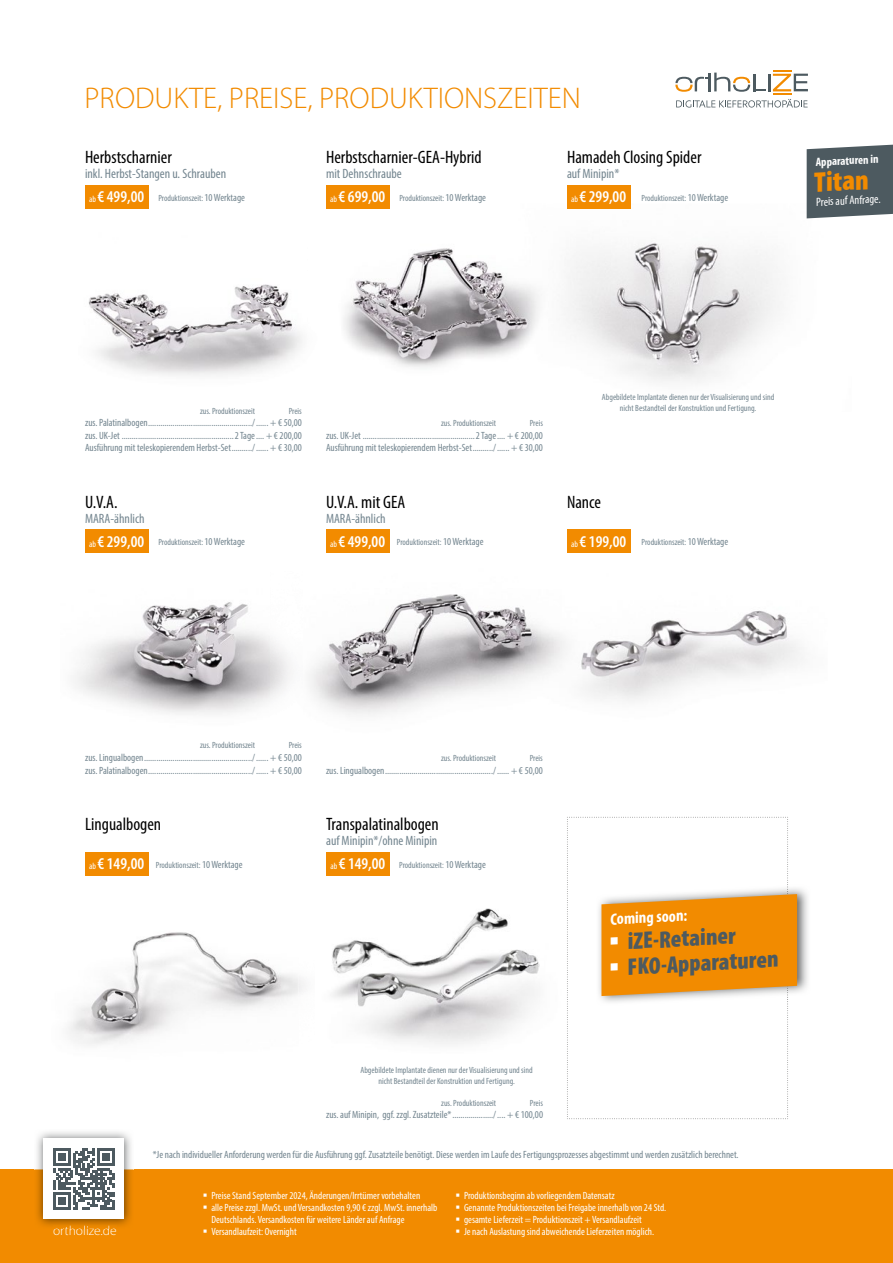
<style>
.page{position:relative;width:893px;height:1263px;background:#fff}
.page>*{position:absolute;margin:0;border:0;box-sizing:border-box;transform-origin:0 0}
.t1{font:300 30px "Myriad Pro";color:#f28b00}
.t2{font:900 condensed 28.5px "Myriad Pro";color:#f28b00}
.t3{font:900 condensed 24px "Myriad Pro";color:#4d5a60}
.t4{font:condensed 18px "Myriad Pro";color:#000}
.t5{font:600 condensed 16.5px "Myriad Pro";color:#fff}
.t6{font:700 condensed 16.5px "Myriad Pro";color:#fff}
.t7{font:condensed 13.5px "Myriad Pro";color:#73858f}
.t8{font:300 13.5px "Myriad Pro";color:#fff}
.t9{font:condensed 12px "Myriad Pro";color:#fff}
.t10{font:700 condensed 12px "Myriad Pro";color:#fff}
.t11{font:condensed 10.5px/12.6px "Myriad Pro";color:#73858f}
.t12{font:condensed 10.5px/12px "Myriad Pro";color:#fff}
.t13{font:condensed 9px/10.8px "Myriad Pro";color:#73858f;text-align:center}
.s1{font-weight:400;font-size:9px}
.s2{font-size:10.5px}
.s3{color:#fff}
</style>
<div class="page">
<img style="left:332px;top:908px;width:208px;height:136px">
<img style="left:309px;top:548px;width:217px;height:167px">
<img style="left:68px;top:932px;width:237px;height:113px">
<img style="left:608px;top:550px;width:195px;height:151px">
<img style="left:526px;top:621px;width:82px;height:78px">
<img style="left:566px;top:204px;width:248px;height:178px">
<img style="left:75px;top:602px;width:216px;height:112px">
<img style="left:88px;top:284px;width:214px;height:92px">
<img style="left:344px;top:248px;width:195px;height:120px">
<div style="left:85px;top:853px;width:63px;height:23px;background:#f28b00"></div>
<div style="left:326px;top:530px;width:63px;height:23px;background:#f28b00"></div>
<div style="left:326px;top:853px;width:63px;height:23px;background:#f28b00"></div>
<div style="left:567px;top:530px;width:63px;height:23px;background:#f28b00"></div>
<div style="left:567px;top:186px;width:63px;height:23px;background:#f28b00"></div>
<div style="left:85px;top:530px;width:63px;height:23px;background:#f28b00"></div>
<div style="left:85px;top:186px;width:63px;height:23px;background:#f28b00"></div>
<div style="left:326px;top:186px;width:63px;height:23px;background:#f28b00"></div>
<div style="left:0;top:1169px;width:893px;height:94px;background:#f28b00"></div>
<svg style="left:675px;top:71px;width:133px;height:37px"></svg>
<div style="left:807px;top:145px;width:86px;height:73px;background:#4d5a60"></div>
<img style="left:797px;top:888px;width:11px;height:104px">
<svg style="left:567px;top:817px;width:230px;height:302px"></svg>
<img style="left:34px;top:1132px;width:100px;height:94px">
<img style="left:54px;top:1225px;width:62px;height:3px">
<div style="left:44px;top:1138px;width:80px;height:81px;background:#fff"></div>
<svg style="left:53px;top:1148px;width:62px;height:61px"></svg>
<h1 class="t1" style="left:85px;top:79px;width:498px">PRODUKTE, PREISE, PRODUKTIONSZEITEN</h1>
<h3 class="t4" style="left:85px;top:147px;width:88px">Herbstscharnier</h3>
<p class="t7" style="left:85px;top:166px;width:143px">inkl. Herbst-Stangen u. Schrauben</p>
<h3 class="t4" style="left:326px;top:147px;width:157px">Herbstscharnier-GEA-Hybrid</h3>
<p class="t7" style="left:326px;top:166px;width:77px">mit Dehnschraube</p>
<h3 class="t4" style="left:567px;top:147px;width:136px">Hamadeh Closing Spider</h3>
<p class="t7" style="left:567px;top:166px;width:54px">auf Minipin*</p>
<h3 class="t5" style="left:89px;top:187px;width:56px"><span class="s1">ab</span> € 499,00</h3>
<h3 class="t5" style="left:330px;top:187px;width:56px"><span class="s1">ab</span> € 699,00</h3>
<p class="t13" style="left:158px;top:193px;width:88px">Produktionszeit: <span class="s2">10 Werktage</span></p>
<p class="t13" style="left:399px;top:193px;width:88px">Produktionszeit: <span class="s2">10 Werktage</span></p>
<h3 class="t5" style="left:571px;top:187px;width:56px"><span class="s1">ab</span> € 299,00</h3>
<p class="t13" style="left:641px;top:193px;width:88px">Produktionszeit: <span class="s2">10 Werktage</span></p>
<p class="t10" style="left:815px;top:155px;width:64px;rotate:-3deg">Apparaturen in</p>
<h2 class="t2" style="left:813px;top:164px;width:56px;rotate:-3deg">Titan</h2>
<p class="t9" style="left:816px;top:195px;width:66px;rotate:-3deg">Preis auf Anfrage.</p>
<p class="t13" style="left:200px;top:405px;width:57px">zus. Produktionszeit</p>
<p class="t13" style="left:289px;top:405px;width:15px">Preis</p>
<p class="t11" style="left:85px;top:416px;width:218px;text-align:justify">zus. Palatinalbogen .................................................../ ...... + € 50,00 zus. UK-Jet .......................................................2 Tage .... + € 200,00<br>Ausführung mit teleskopierendem Herbst-Set ........../ ...... + € 30,00</p>
<p class="t13" style="left:441px;top:418px;width:57px">zus. Produktionszeit</p>
<p class="t13" style="left:530px;top:418px;width:15px">Preis</p>
<p class="t11" style="left:326px;top:429px;width:218px">zus. UK-Jet .......................................................2 Tage .... + € 200,00<br>Ausführung mit teleskopierendem Herbst-Set ........../ ...... + € 30,00</p>
<p class="t13" style="left:602px;top:392px;width:174px">Abgebildete Implantate dienen nur der Visualisierung und sind nicht Bestandteil der Konstruktion und Fertigung.</p>
<h3 class="t4" style="left:85px;top:491px;width:34px">U.V.A.</h3>
<p class="t7" style="left:85px;top:510px;width:61px">MARA-ähnlich</p>
<h3 class="t4" style="left:326px;top:491px;width:81px">U.V.A. mit GEA</h3>
<p class="t7" style="left:326px;top:510px;width:61px">MARA-ähnlich</p>
<h3 class="t4" style="left:567px;top:491px;width:36px">Nance</h3>
<h3 class="t5" style="left:89px;top:531px;width:56px"><span class="s1">ab</span> € 299,00</h3>
<p class="t13" style="left:158px;top:537px;width:88px">Produktionszeit: <span class="s2">10 Werktage</span></p>
<h3 class="t5" style="left:330px;top:531px;width:56px"><span class="s1">ab</span> € 499,00</h3>
<p class="t13" style="left:397px;top:537px;width:88px">Produktionszeit: <span class="s2">10 Werktage</span></p>
<h3 class="t5" style="left:571px;top:531px;width:56px"><span class="s1">ab</span> € 199,00</h3>
<p class="t13" style="left:642px;top:537px;width:88px">Produktionszeit: <span class="s2">10 Werktage</span></p>
<p class="t13" style="left:200px;top:740px;width:57px">zus. Produktionszeit</p>
<p class="t13" style="left:289px;top:740px;width:15px">Preis</p>
<p class="t11" style="left:85px;top:751px;width:218px">zus. Lingualbogen ...................................................../ ...... + € 50,00 zus. Palatinalbogen .................................................../ ...... + € 50,00</p>
<p class="t13" style="left:441px;top:753px;width:57px">zus. Produktionszeit</p>
<p class="t13" style="left:530px;top:753px;width:15px">Preis</p>
<p class="t11" style="left:326px;top:764px;width:218px">zus. Lingualbogen ...................................................../ ...... + € 50,00</p>
<h3 class="t4" style="left:85px;top:813px;width:78px">Lingualbogen</h3>
<h3 class="t4" style="left:326px;top:813px;width:114px">Transpalatinalbogen</h3>
<p class="t7" style="left:326px;top:833px;width:113px">auf Minipin*/ohne Minipin</p>
<h3 class="t5" style="left:89px;top:854px;width:56px"><span class="s1">ab</span> € 149,00</h3>
<p class="t13" style="left:156px;top:860px;width:88px">Produktionszeit: <span class="s2">10 Werktage</span></p>
<h3 class="t5" style="left:330px;top:854px;width:56px"><span class="s1">ab</span> € 149,00</h3>
<p class="t13" style="left:399px;top:860px;width:88px">Produktionszeit: <span class="s2">10 Werktage</span></p>
<h3 class="t6" style="left:610px;top:909px;width:78px;rotate:-3deg">Coming soon:</h3>
<h3 class="t3" style="left:608px;top:927px;width:128px;rotate:-3deg"><span class="s3">▪</span> iZE-Retainer</h3>
<h3 class="t3" style="left:608px;top:952px;width:171px;rotate:-3deg"><span class="s3">▪</span> FKO-Apparaturen</h3>
<p class="t13" style="left:360px;top:1064px;width:174px">Abgebildete Implantate dienen nur der Visualisierung und sind nicht Bestandteil der Konstruktion und Fertigung.</p>
<p class="t13" style="left:441px;top:1097px;width:57px">zus. Produktionszeit</p>
<p class="t13" style="left:530px;top:1097px;width:15px">Preis</p>
<p class="t11" style="left:326px;top:1108px;width:218px">zus. auf Minipin, ggf. zzgl. Zusatzteile* ..................../ .... + € 100,00</p>
<p class="t8" style="left:53px;top:1222px;width:65px">ortholize.de</p>
<p class="t11" style="left:153px;top:1148px;width:587px">*Je nach individueller Anforderung werden für die Ausführung ggf. Zusatzteile benötigt. Diese werden im Laufe des Fertigungsprozesses abgestimmt und werden zusätzlich berechnet.</p>
<p class="t12" style="left:203px;top:1189px;width:219px">▪ Preise Stand September 2024, Änderungen/Irrtümer vorbehalten</p>
<p class="t12" style="left:211px;top:1201px;width:228px;text-indent:-9px">▪ alle Preise zzgl. MwSt. und Versandkosten 9,90 € zzgl. MwSt. innerhalb<br>Deutschlands. Versandkosten für weitere Länder auf Anfrage</p>
<p class="t12" style="left:203px;top:1225px;width:95px">▪ Versandlaufzeit: Overnight</p>
<p class="t12" style="left:455px;top:1189px;width:161px">▪ Produktionsbeginn ab vorliegendem Datensatz</p>
<p class="t12" style="left:455px;top:1201px;width:212px">▪ Genannte Produktionszeiten bei Freigabe innerhalb von 24 Std.</p>
<p class="t12" style="left:455px;top:1213px;width:188px">▪ gesamte Lieferzeit = Produktionszeit + Versandlaufzeit</p>
<p class="t12" style="left:455px;top:1225px;width:200px">▪ Je nach Auslastung sind abweichende Lieferzeiten möglich.</p>
</div>
